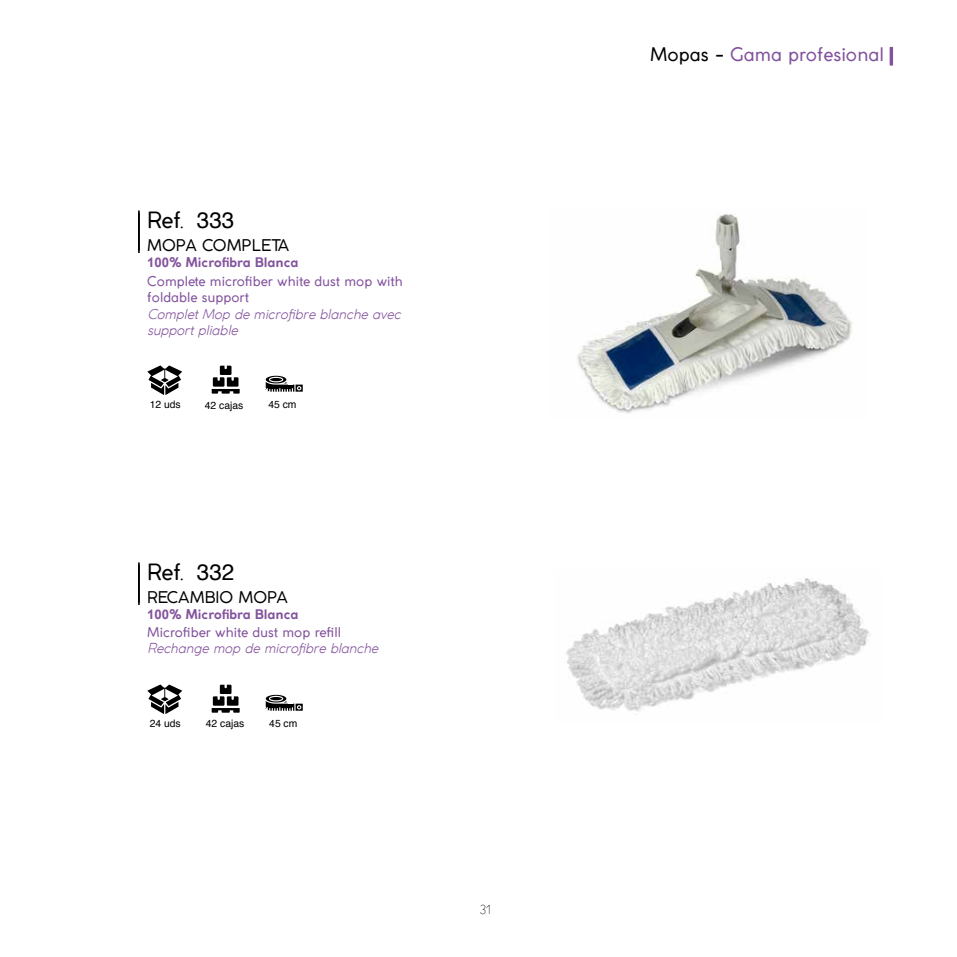
<style>
.page{position:relative;width:957px;height:957px;background:#fff}
.page>*{position:absolute;margin:0;border:0;box-sizing:border-box;transform-origin:0 0}
.t1{font:22.38px "Coco Gothic";letter-spacing:-.015em;color:#000}
.t2{font:18.75px "Coco Gothic";color:#82529c}
.t3{font:16.12px "Coco Gothic";color:#000}
.t4{font:15px "Minimal";color:#000}
.t5{font:13.5px/16.2px "Coco Gothic";color:#82529c}
.t6{font:italic 300 13.5px/16.2px "Coco Gothic";color:#82529c}
.t7{font:700 13.25px "Coco Gothic";color:#82529c}
.t8{font:10.25px "Helvetica";color:#000}
.s1{font-family:"Moon 2.0"}
.s2{font-family:"Helvetica"}
.s3{font-family:"Arial"}
.s4{color:#000}
</style>
<div class="page">
<hr style="left:138px;top:565px;width:2px;height:40px;background:#000">
<hr style="left:138px;top:562px;width:2px;height:40px;background:#000">
<svg style="left:265px;top:694px;width:38px;height:17px"></svg>
<svg style="left:147px;top:684px;width:35px;height:30px"></svg>
<svg style="left:212px;top:684px;width:28px;height:28px"></svg>
<svg style="left:889px;top:47px;width:4px;height:19px"></svg>
<svg style="left:265px;top:375px;width:38px;height:17px"></svg>
<svg style="left:147px;top:365px;width:35px;height:30px"></svg>
<svg style="left:212px;top:366px;width:28px;height:28px"></svg>
<img style="left:577px;top:213px;width:276px;height:201px">
<hr style="left:138px;top:213px;width:2px;height:40px;background:#000">
<hr style="left:138px;top:210px;width:2px;height:41px;background:#000">
<img style="left:566px;top:578px;width:304px;height:137px">
<h1 class="t1" style="left:147px;top:203px;width:89px">Ref<span class="s1">.</span> <span class="s2">333</span></h1>
<p class="t3" style="left:147px;top:233px;width:144px">MOPA COMPLETA</p>
<p class="t7" style="left:147px;top:252px;width:153px"><span class="s3">100</span>% Microfibra Blanca</p>
<p class="t5" style="left:147px;top:272px;width:257px">Complete microfiber white dust mop with foldable support</p>
<p class="t6" style="left:147px;top:305px;width:255px">Complet Mop de microfibre blanche avec support pliable</p>
<p class="t8" style="left:150px;top:397px;width:32px">12 uds</p>
<p class="t8" style="left:205px;top:398px;width:40px">42 cajas</p>
<p class="t8" style="left:268px;top:397px;width:30px">45 cm</p>
<h1 class="t1" style="left:147px;top:555px;width:89px">Ref<span class="s1">.</span> <span class="s2">332</span></h1>
<p class="t3" style="left:147px;top:584px;width:142px">RECAMBIO MOPA</p>
<p class="t7" style="left:147px;top:604px;width:153px"><span class="s3">100</span>% Microfibra Blanca</p>
<p class="t5" style="left:147px;top:623px;width:195px">Microfiber white dust mop refill</p>
<p class="t6" style="left:147px;top:640px;width:232px">Rechange mop de microfibre blanche</p>
<p class="t8" style="left:150px;top:716px;width:32px">24 uds</p>
<p class="t8" style="left:206px;top:716px;width:40px">42 cajas</p>
<p class="t8" style="left:269px;top:716px;width:29px">45 cm</p>
<p class="t4" style="left:480px;top:903px;width:11px">31</p>
<h2 class="t2" style="left:650px;top:40px;width:236px"><span class="s4">Mopas -</span> Gama profesional</h2>
</div>
